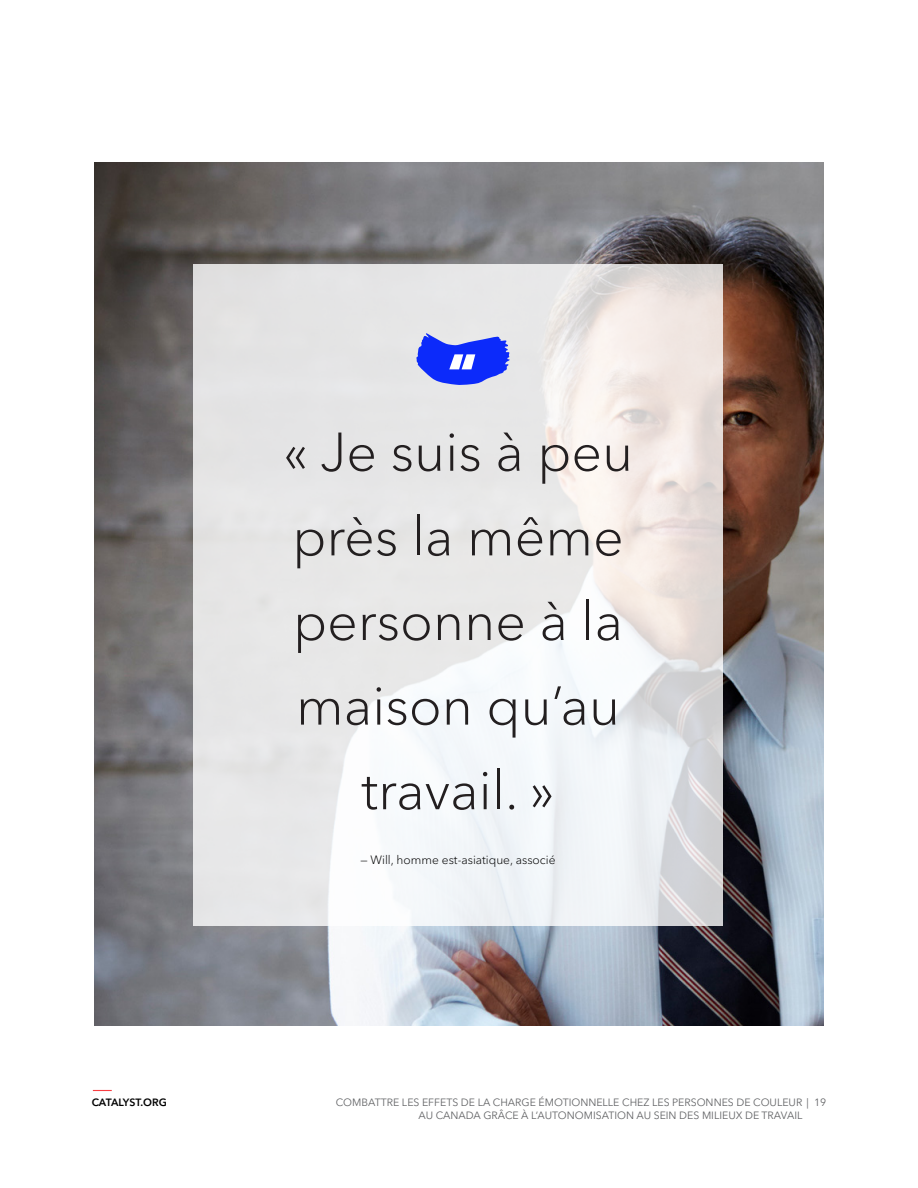
<style>
.page{position:relative;width:918px;height:1188px;background:#fff}
.page>*{position:absolute;margin:0;border:0;box-sizing:border-box;transform-origin:0 0}
.t1{font:300 54px/84.6px "Avenir Next LT Pro";color:#231f20;text-align:center}
.t2{font:800 53.25px "Avenir Next LT Pro";color:#fff}
.t3{font:300 12px "Avenir Next LT Pro";color:#000}
.t4{font:10.5px/12.6px "Avenir Next LT Pro";color:#636466}
.t5{font:600 10.5px "Avenir Next LT Pro";letter-spacing:-.01em;color:#000}
</style>
<div class="page">
<svg style="left:93px;top:1090px;width:19px;height:1px"></svg>
<img style="left:94px;top:162px;width:730px;height:863px">
<svg style="left:194px;top:265px;width:529px;height:661px;fill:#e8e8e8"></svg>
<svg style="left:416px;top:333px;width:94px;height:52px"></svg>
<h2 class="t2" style="left:447px;top:340px;width:32px">“</h2>
<h1 class="t1" style="left:283px;top:410px;width:352px">« Je suis à peu près la même personne à la maison qu’au travail. »</h1>
<p class="t3" style="left:360px;top:852px;width:197px">— Will, homme est-asiatique, associé</p>
<p class="t5" style="left:92px;top:1096px;width:77px">CATALYST.ORG</p>
<p class="t4" style="left:419px;top:1096px;width:409px;text-indent:-83px">COMBATTRE LES EFFETS DE LA CHARGE ÉMOTIONNELLE CHEZ LES PERSONNES DE COULEUR | 19<br>AU CANADA GRÂCE À L’AUTONOMISATION AU SEIN DES MILIEUX DE TRAVAIL</p>
</div>
